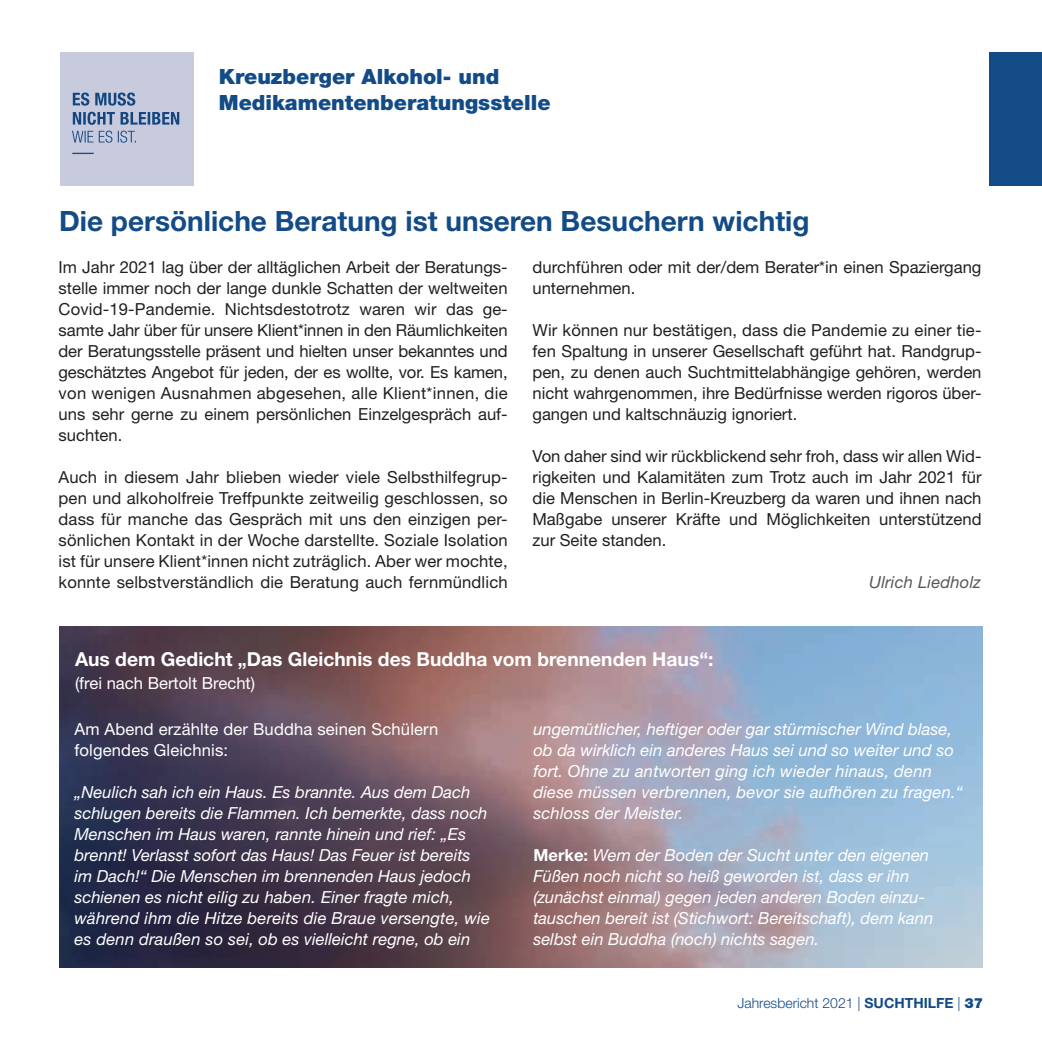
<style>
.page{position:relative;width:1042px;height:1042px;background:#fff}
.page>*{position:absolute;margin:0;border:0;box-sizing:border-box;transform-origin:0 0}
.t1{font:700 28px "Helvetica Neue";color:#134b87}
.t2{font:900 21px/26.2px "Helvetica Neue";color:#134b87}
.t3{font:700 19.25px "Helvetica Neue";color:#fff}
.t4{font:16.62px/21px "Helvetica Neue";color:#231f20;text-align:justify}
.t5{font:italic 16.62px/21px "Helvetica Neue";color:#fff}
.t6{font:16.62px/21px "Helvetica Neue";letter-spacing:.01em;color:#fff}
.t7{font:italic 16.62px "Helvetica Neue";letter-spacing:.01em;color:#57585a}
.t8{font:300 14px "Helvetica Neue";color:#134b87}
.s1{font-weight:700;font-style:normal}
.s2{font-weight:700}
.s3{font-weight:900}
</style>
<div class="page">
<img style="left:60px;top:626px;width:922px;height:341px">
<div style="left:990px;top:52px;width:52px;height:134px;background:#134b87"></div>
<div style="left:60px;top:52px;width:134px;height:134px;background:#c8cadd"></div>
<svg style="left:73px;top:93px;width:62px;height:13px"></svg>
<svg style="left:73px;top:112px;width:106px;height:13px"></svg>
<svg style="left:72px;top:153px;width:22px;height:1px"></svg>
<svg style="left:72px;top:131px;width:64px;height:12px"></svg>
<p class="t2" style="left:219px;top:63px;width:333px">Kreuzberger Alkohol- und<br>Medikamentenberatungsstelle</p>
<h1 class="t1" style="left:59px;top:204px;width:752px">Die persönliche Beratung ist unseren Besuchern wichtig</h1>
<p class="t4" style="left:59px;top:256px;width:450px">Im Jahr 2021 lag über der alltäglichen Arbeit der Beratungs&shy;stelle immer noch der lange dunkle Schatten der weltweiten Covid-19-Pandemie. Nichtsdestotrotz waren wir das ge&shy;samte Jahr über für unsere Klient*innen in den Räumlichkeiten der Beratungsstelle präsent und hielten unser bekanntes und geschätztes Angebot für jeden, der es wollte, vor. Es kamen, von wenigen Ausnahmen abgesehen, alle Klient*innen, die uns sehr gerne zu einem persönlichen Einzelgespräch auf&shy;suchten.</p>
<p class="t4" style="left:59px;top:466px;width:450px">Auch in diesem Jahr blieben wieder viele Selbsthilfegrup&shy;pen und alkoholfreie Treffpunkte zeitweilig geschlossen, so dass für manche das Gespräch mit uns den einzigen per&shy;sönlichen Kontakt in der Woche darstellte. Soziale Isolation ist für unsere Klient*innen nicht zuträglich. Aber wer mochte, konnte selbstverständlich die Beratung auch fernmündlich</p>
<p class="t4" style="left:532px;top:256px;width:450px">durchführen oder mit der/dem Berater*in einen Spaziergang unternehmen.</p>
<p class="t4" style="left:532px;top:319px;width:450px">Wir können nur bestätigen, dass die Pandemie zu einer tie&shy;fen Spaltung in unserer Gesellschaft geführt hat. Randgrup&shy;pen, zu denen auch Suchtmittelabhängige gehören, werden nicht wahrgenommen, ihre Bedürfnisse werden rigoros über&shy;gangen und kaltschnäuzig ignoriert.</p>
<p class="t4" style="left:532px;top:445px;width:450px">Von daher sind wir rückblickend sehr froh, dass wir allen Wid&shy;rigkeiten und Kalamitäten zum Trotz auch im Jahr 2021 für die Menschen in Berlin-Kreuzberg da waren und ihnen nach Maßgabe unserer Kräfte und Möglichkeiten unterstützend zur Seite standen.</p>
<p class="t7" style="left:869px;top:572px;width:113px">Ulrich Liedholz</p>
<p class="t3" style="left:75px;top:647px;width:640px">Aus dem Gedicht „Das Gleichnis des Buddha vom brennenden Haus“:</p>
<p class="t6" style="left:75px;top:672px;width:182px">(frei nach Bertolt Brecht)</p>
<p class="t6" style="left:74px;top:718px;width:366px">Am Abend erzählte der Buddha seinen Schülern folgendes Gleichnis:</p>
<p class="t5" style="left:74px;top:781px;width:417px">„Neulich sah ich ein Haus. Es brannte. Aus dem Dach schlugen bereits die Flammen. Ich bemerkte, dass noch Menschen im Haus waren, rannte hinein und rief: „Es brennt! Verlasst sofort das Haus! Das Feuer ist bereits im Dach!“ Die Menschen im brennenden Haus jedoch schienen es nicht eilig zu haben. Einer fragte mich, während ihm die Hitze bereits die Braue versengte, wie es denn draußen so sei, ob es vielleicht regne, ob ein</p>
<p class="t5" style="left:533px;top:718px;width:431px">ungemütlicher, heftiger oder gar stürmischer Wind blase, ob da wirklich ein anderes Haus sei und so weiter und so fort. Ohne zu antworten ging ich wieder hinaus, denn diese müssen verbrennen, bevor sie aufhören zu fragen.“ schloss der Meister.</p>
<p class="t5" style="left:533px;top:844px;width:401px"><span class="s1">Merke:</span> Wem der Boden der Sucht unter den eigenen Füßen noch nicht so heiß geworden ist, dass er ihn (zunächst einmal) gegen jeden anderen Boden einzu&shy;tauschen bereit ist (Stichwort: Bereitschaft), dem kann selbst ein Buddha (noch) nichts sagen.</p>
<p class="t8" style="left:737px;top:994px;width:247px">Jahresbericht 2021 | <span class="s2">SUCHTHILFE</span> | <span class="s3">37</span></p>
</div>
